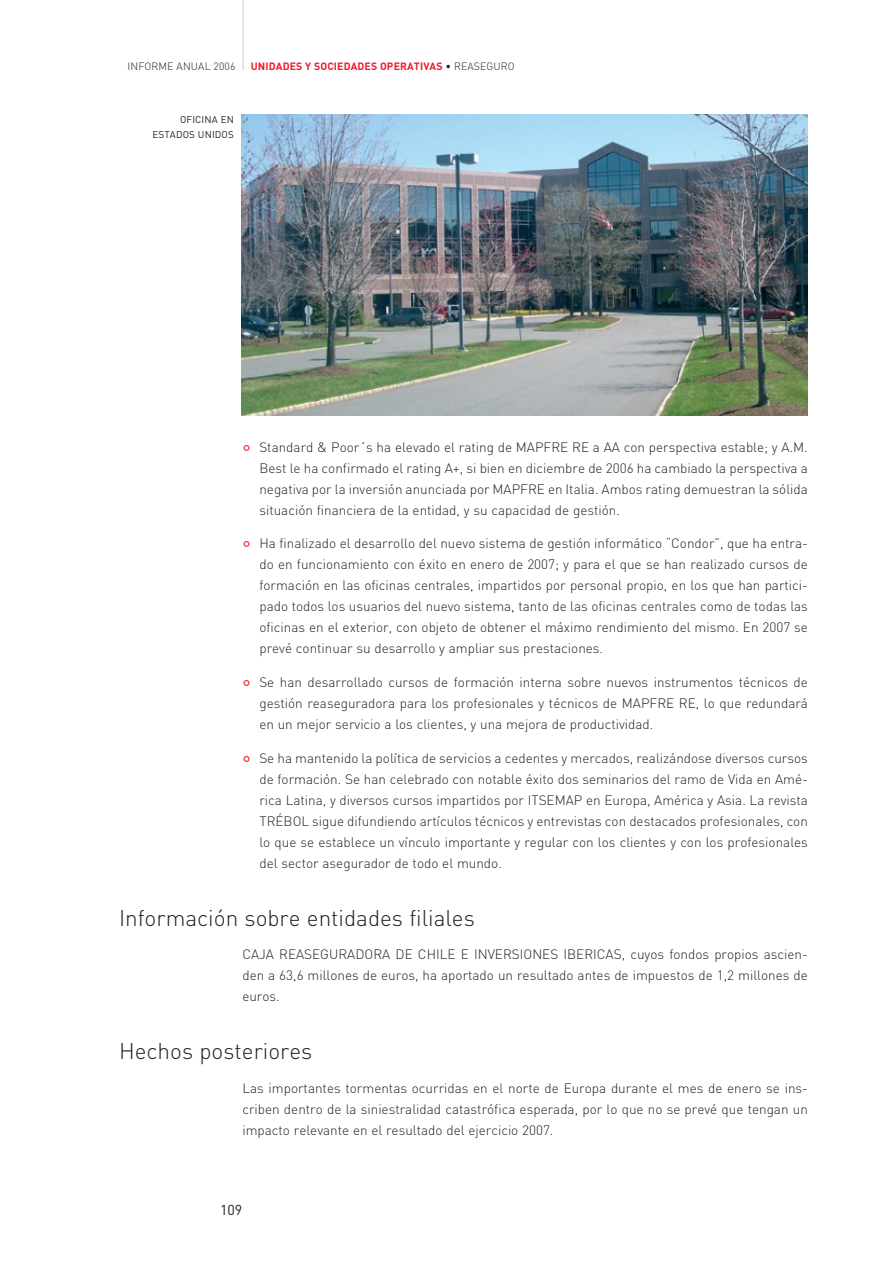
<style>
.page{position:relative;width:893px;height:1263px;background:#fff}
.page>*{position:absolute;margin:0;border:0;box-sizing:border-box;transform-origin:0 0}
.t1{font:300 22.5px "DIN";color:#231f20}
.t2{font:14.25px "DIN";color:#231f20}
.t3{font:300 13.5px/21px "DIN";color:#231f20;text-align:justify}
.t4{font:700 10.5px "DIN";letter-spacing:.01em;color:#ee1b2c}
.t5{font:300 10.5px "DIN";letter-spacing:.01em;color:#231f20}
.t6{font:9.75px/15px "DIN";letter-spacing:.015em;color:#231f20;text-align:right}
.s1{color:#231f20}
.s2{font-weight:300;color:#231f20}
.s3{font-weight:400;font-size:18px;color:#ee1b2c}
</style>
<div class="page">
<hr style="left:242px;top:0;width:2px;height:70px;background:#dcdddf">
<img style="left:241px;top:115px;width:567px;height:300px">
<p class="t5" style="left:128px;top:60px;width:109px">INFORME ANUAL 2006</p>
<p class="t4" style="left:251px;top:60px;width:265px">UNIDADES Y SOCIEDADES OPERATIVAS <span class="s1">•</span> <span class="s2">REASEGURO</span></p>
<p class="t6" style="left:153px;top:112px;width:83px">OFICINA EN<br>ESTADOS UNIDOS</p>
<p class="t3" style="left:259px;top:436px;width:550px;text-indent:-17px"><span class="s3">°</span> Standard &amp; Poor´s ha elevado el rating de MAPFRE RE a AA con perspectiva estable; y A.M.<br>Best le ha confirmado el rating A+, si bien en diciembre de 2006 ha cambiado la perspectiva a negativa por la inversión anunciada por MAPFRE en Italia. Ambos rating demuestran la sólida situación financiera de la entidad, y su capacidad de gestión.</p>
<p class="t3" style="left:259px;top:533px;width:550px;text-indent:-17px"><span class="s3">°</span> Ha finalizado el desarrollo del nuevo sistema de gestión informático “Condor”, que ha entra&shy;do en funcionamiento con éxito en enero de 2007; y para el que se han realizado cursos de formación en las oficinas centrales, impartidos por personal propio, en los que han partici&shy;pado todos los usuarios del nuevo sistema, tanto de las oficinas centrales como de todas las oficinas en el exterior, con objeto de obtener el máximo rendimiento del mismo. En 2007 se prevé continuar su desarrollo y ampliar sus prestaciones.</p>
<p class="t3" style="left:259px;top:672px;width:550px;text-indent:-17px"><span class="s3">°</span> Se han desarrollado cursos de formación interna sobre nuevos instrumentos técnicos de gestión reaseguradora para los profesionales y técnicos de MAPFRE RE, lo que redundará en un mejor servicio a los clientes, y una mejora de productividad.</p>
<p class="t3" style="left:259px;top:747px;width:550px;text-indent:-17px"><span class="s3">°</span> Se ha mantenido la política de servicios a cedentes y mercados, realizándose diversos cursos de formación. Se han celebrado con notable éxito dos seminarios del ramo de Vida en Amé&shy;rica Latina, y diversos cursos impartidos por ITSEMAP en Europa, América y Asia. La revista TRÉBOL sigue difundiendo artículos técnicos y entrevistas con destacados profesionales, con lo que se establece un vínculo importante y regular con los clientes y con los profesionales del sector asegurador de todo el mundo.</p>
<h1 class="t1" style="left:119px;top:904px;width:357px">Información sobre entidades filiales</h1>
<p class="t3" style="left:242px;top:944px;width:567px">CAJA REASEGURADORA DE CHILE E INVERSIONES IBERICAS, cuyos fondos propios ascien&shy;den a 63,6 millones de euros, ha aportado un resultado antes de impuestos de 1,2 millones de euros.</p>
<h1 class="t1" style="left:119px;top:1037px;width:195px">Hechos posteriores</h1>
<p class="t3" style="left:242px;top:1077px;width:567px">Las importantes tormentas ocurridas en el norte de Europa durante el mes de enero se ins&shy;criben dentro de la siniestralidad catastrófica esperada, por lo que no se prevé que tengan un impacto relevante en el resultado del ejercicio 2007.</p>
<p class="t2" style="left:220px;top:1201px;width:24px">109</p>
</div>
